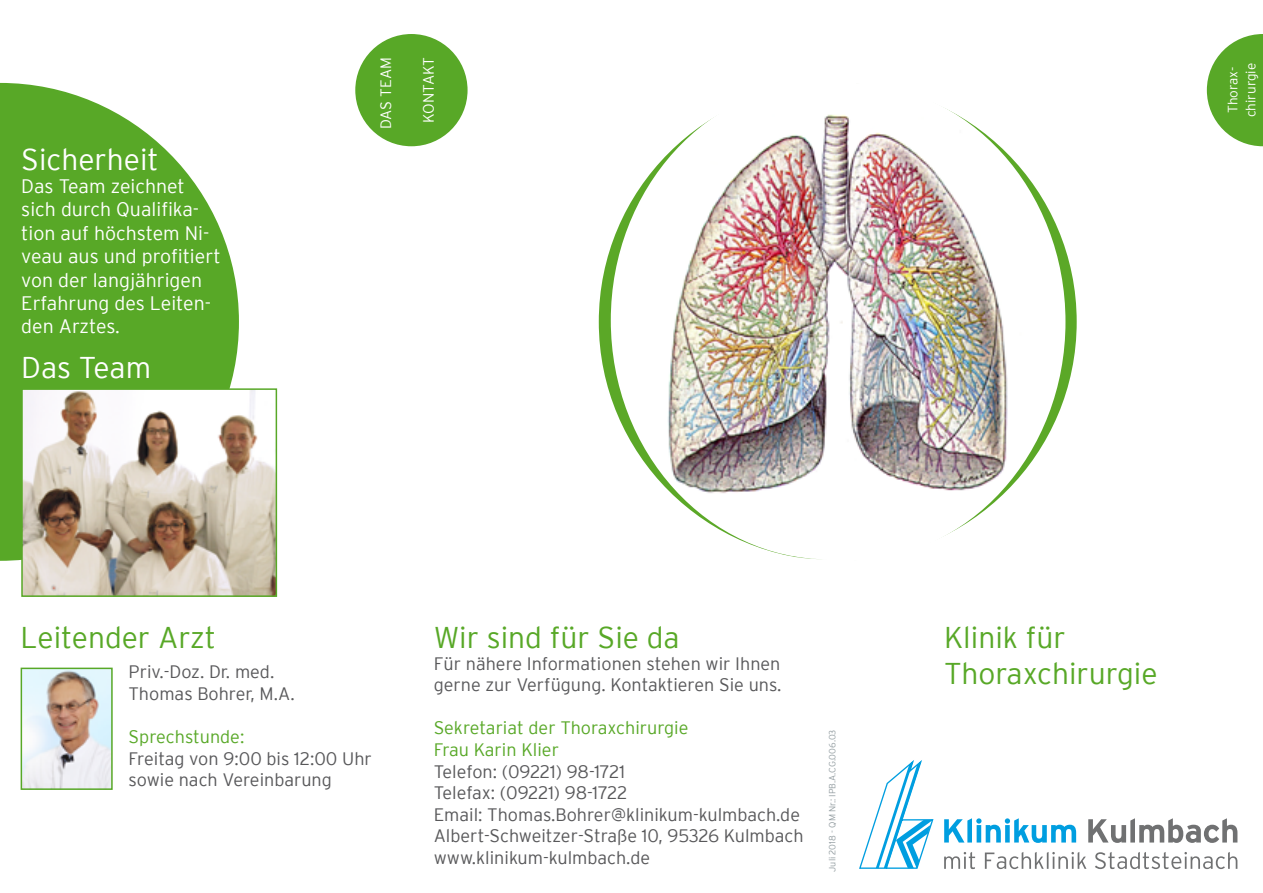
<style>
.page{position:relative;width:1263px;height:893px;background:#fff}
.page>*{position:absolute;margin:0;border:0;box-sizing:border-box;transform-origin:0 0}
.t1{font:300 30px/36px "Interstate";color:#58a827}
.t2{font:300 30px "Interstate";color:#fff}
.t3{font:300 19.5px/23.4px "Interstate";color:#fff}
.t4{font:300 18px/21.6px "Interstate";color:#58585a}
.t5{font:300 18px/21.6px "Interstate";color:#58a827}
.t6{font:300 15px "Interstate";color:#fff}
.t7{font:300 13.5px/18px "Interstate";color:#fff;text-align:center}
.t8{font:300 9px "Interstate";color:#919b9f}
</style>
<div class="page">
<img style="left:828px;top:114px;width:20px;height:239px">
<img style="left:848px;top:107px;width:229px;height:430px">
<img style="left:599px;top:115px;width:229px;height:444px">
<svg style="left:1207px;top:34px;width:56px;height:112px"></svg>
<svg style="left:0;top:83px;width:239px;height:478px;fill:#58a827"></svg>
<div style="left:355px;top:34px;width:113px;height:112px;background:#58a827;border-radius:50%"></div>
<img style="left:24px;top:671px;width:86px;height:116px">
<div style="left:21px;top:668px;width:92px;height:122px;border:2px solid #58a827"></div>
<img style="left:24px;top:391px;width:250px;height:203px">
<div style="left:21px;top:388px;width:256px;height:209px;border:2px solid #58a827"></div>
<svg style="left:859px;top:760px;width:75px;height:109px"></svg>
<svg style="left:944px;top:818px;width:132px;height:25px"></svg>
<svg style="left:1088px;top:818px;width:149px;height:25px"></svg>
<svg style="left:944px;top:852px;width:31px;height:17px"></svg>
<svg style="left:985px;top:852px;width:101px;height:17px"></svg>
<svg style="left:1095px;top:852px;width:142px;height:17px"></svg>
<h1 class="t2" style="left:21px;top:142px;width:139px">Sicherheit</h1>
<p class="t3" style="left:21px;top:174px;width:201px">Das Team zeichnet sich durch Qualifika&shy;tion auf höchstem Ni&shy;veau aus und profitiert von der langjährigen<br>Erfahrung des Leiten&shy;den Arztes.</p>
<h1 class="t2" style="left:21px;top:351px;width:131px">Das Team</h1>
<p class="t6" style="left:377px;top:129px;width:73px;rotate:-90deg">DAS TEAM</p>
<p class="t6" style="left:420px;top:123px;width:67px;rotate:-90deg">KONTAKT</p>
<h1 class="t1" style="left:21px;top:619px;width:197px">Leitender Arzt</h1>
<p class="t4" style="left:129px;top:661px;width:168px">Priv.-Doz. Dr. med.<br>Thomas Bohrer, M.A.</p>
<p class="t5" style="left:129px;top:726px;width:117px">Sprechstunde:</p>
<p class="t4" style="left:129px;top:747px;width:245px">Freitag von 9:00 bis 12:00 Uhr sowie nach Vereinbarung</p>
<h1 class="t1" style="left:434px;top:619px;width:248px">Wir sind für Sie da</h1>
<p class="t4" style="left:434px;top:652px;width:349px">Für nähere Informationen stehen wir Ihnen gerne zur Verfügung. Kontaktieren Sie uns.</p>
<p class="t5" style="left:434px;top:717px;width:256px">Sekretariat der Thoraxchirurgie<br>Frau Karin Klier</p>
<p class="t4" style="left:434px;top:760px;width:371px">Telefon: (09221) 98-1721<br>Telefax: (09221) 98-1722<br>Email: Thomas.Bohrer@klinikum-kulmbach.de Albert-Schweitzer-Straße 10, 95326 Kulmbach www.klinikum-kulmbach.de</p>
<p class="t8" style="left:827px;top:872px;width:143px;rotate:-90deg">Juli 2018 - QM Nr.: IPB.A.CG.006.03</p>
<p class="t7" style="left:1224px;top:117px;width:56px;rotate:-90deg">Thorax&shy;chirurgie</p>
<h1 class="t1" style="left:944px;top:619px;width:215px">Klinik für<br>Thoraxchirurgie</h1>
</div>
